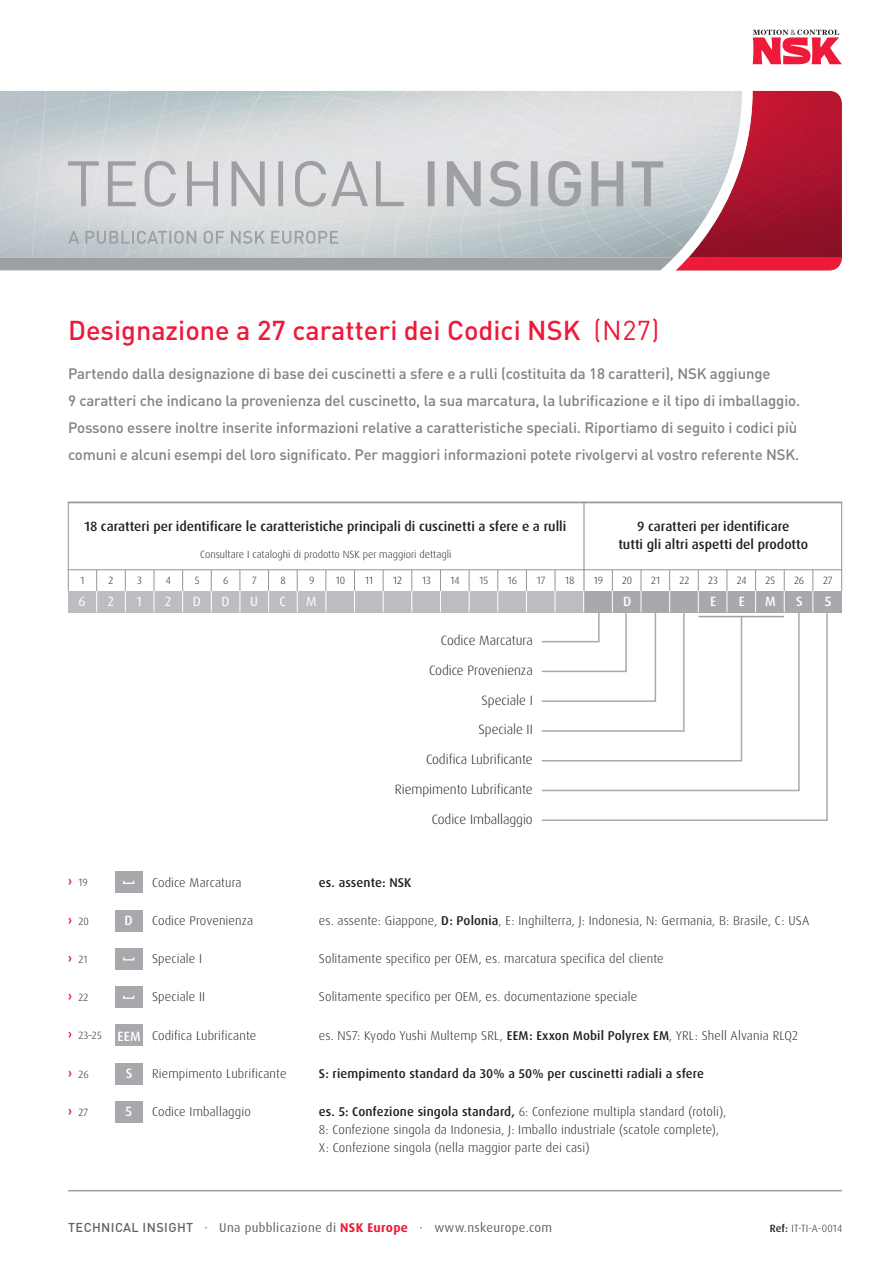
<style>
.page{position:relative;width:893px;height:1263px;background:#fff}
.page>*{position:absolute;margin:0;border:0;box-sizing:border-box;transform-origin:0 0}
.t1{font:500 27px "DIN Pro";color:#ed1a3a}
.t2{font:500 15px/27px "DIN Pro";letter-spacing:-.01em;color:#808285}
.t3{font:500 13.5px "Dax Pro";color:#231f20}
.t4{font:300 13.5px "Dax Pro";letter-spacing:-.005em;color:#231f20}
.t5{font:500 13.5px "Dax Pro";color:#fff}
.t6{font:13.5px "Dax Pro";color:#fff}
.t7{font:300 12.75px "Dax Pro";letter-spacing:.01em;color:#231f20}
.t8{font:500 12.75px "Dax Pro";letter-spacing:.01em;color:#231f20}
.t9{font:12.75px "Dax Pro";letter-spacing:.025em;color:#636366}
.t10{font:300 10.5px "Dax Pro";color:#231f20}
.s1{font-weight:400}
.s2{font-weight:700;font-size:12.75px;color:#ed1a3a}
.s3{font-weight:500}
.s4{font-family:"DIN Pro";font-weight:500}
.s5{font-weight:700;color:#ed1a3a}
</style>
<div class="page">
<svg style="left:753px;top:30px;width:89px;height:34px"></svg>
<hr style="left:68px;top:1190px;width:774px;height:1px;background:#9d9fa2">
<div style="left:115px;top:872px;width:28px;height:21px;background:#a8a9ad"></div>
<div style="left:123px;top:880px;width:11px;height:4px;border:1px solid #fff"></div>
<div style="left:115px;top:910px;width:28px;height:21px;background:#a8a9ad"></div>
<div style="left:115px;top:948px;width:28px;height:21px;background:#a8a9ad"></div>
<svg style="left:123px;top:957px;width:11px;height:3px"></svg>
<div style="left:115px;top:986px;width:28px;height:22px;background:#a8a9ad"></div>
<div style="left:123px;top:995px;width:11px;height:4px;border:1px solid #fff"></div>
<div style="left:115px;top:1025px;width:28px;height:21px;background:#a8a9ad"></div>
<div style="left:115px;top:1063px;width:28px;height:21px;background:#a8a9ad"></div>
<div style="left:115px;top:1101px;width:28px;height:22px;background:#a8a9ad"></div>
<div style="left:68px;top:502px;width:774px;height:68px;border:1px solid #939598"></div>
<svg style="left:541px;top:612px;width:287px;height:209px"></svg>
<div style="left:68px;top:591px;width:516px;height:21px;background:#bcbdc0"></div>
<div style="left:585px;top:591px;width:257px;height:21px;background:#a8a9ad"></div>
<svg style="left:67px;top:570px;width:2px;height:21px"></svg>
<svg style="left:96px;top:570px;width:1px;height:42px"></svg>
<svg style="left:125px;top:570px;width:1px;height:42px"></svg>
<svg style="left:154px;top:570px;width:1px;height:42px"></svg>
<svg style="left:182px;top:570px;width:1px;height:42px"></svg>
<svg style="left:211px;top:570px;width:1px;height:42px"></svg>
<svg style="left:240px;top:570px;width:1px;height:42px"></svg>
<svg style="left:268px;top:570px;width:1px;height:42px"></svg>
<svg style="left:297px;top:570px;width:1px;height:42px"></svg>
<svg style="left:326px;top:570px;width:1px;height:42px"></svg>
<svg style="left:354px;top:570px;width:1px;height:42px"></svg>
<svg style="left:383px;top:570px;width:1px;height:42px"></svg>
<svg style="left:412px;top:570px;width:1px;height:42px"></svg>
<svg style="left:440px;top:570px;width:1px;height:42px"></svg>
<svg style="left:469px;top:570px;width:1px;height:42px"></svg>
<svg style="left:497px;top:570px;width:1px;height:42px"></svg>
<svg style="left:526px;top:570px;width:1px;height:42px"></svg>
<hr style="left:583px;top:502px;width:2px;height:89px;background:#939598">
<svg style="left:540px;top:570px;width:203px;height:192px"></svg>
<svg style="left:755px;top:570px;width:1px;height:42px"></svg>
<svg style="left:784px;top:570px;width:1px;height:42px"></svg>
<svg style="left:813px;top:570px;width:1px;height:42px"></svg>
<hr style="left:68px;top:502px;width:774px;height:1px;background:#939598">
<hr style="left:699px;top:616px;width:85px;height:1px;background:#9d9fa2">
<svg style="left:841px;top:570px;width:1px;height:21px"></svg>
<svg style="left:0;top:90px;width:842px;height:181px;background:#c7b7bc"></svg>
<p class="t1" style="left:68px;top:312px;width:593px">Designazione a 27 caratteri dei Codici NSK <span class="s1">(N27)</span></p>
<p class="t2" style="left:68px;top:360px;width:734px">Partendo dalla designazione di base dei cuscinetti a sfere e a rulli (costituita da 18 caratteri), NSK aggiunge<br>9 caratteri che indicano la provenienza del cuscinetto, la sua marcatura, la lubrificazione e il tipo di imballaggio.<br>Possono essere inoltre inserite informazioni relative a caratteristiche speciali. Riportiamo di seguito i codici più comuni e alcuni esempi del loro significato. Per maggiori informazioni potete rivolgervi al vostro referente NSK.</p>
<p class="t3" style="left:84px;top:517px;width:483px">18 caratteri per identificare le caratteristiche principali di cuscinetti a sfere e a rulli</p>
<p class="t3" style="left:637px;top:517px;width:154px">9 caratteri per identificare</p>
<p class="t3" style="left:618px;top:535px;width:191px">tutti gli altri aspetti del prodotto</p>
<p class="t10" style="left:200px;top:548px;width:253px">Consultare I cataloghi di prodotto NSK per maggiori dettagli</p>
<p class="t10" style="left:80px;top:574px;width:6px">1</p>
<p class="t10" style="left:109px;top:574px;width:6px">2</p>
<p class="t10" style="left:137px;top:574px;width:6px">3</p>
<p class="t10" style="left:166px;top:574px;width:7px">4</p>
<p class="t10" style="left:195px;top:574px;width:6px">5</p>
<p class="t10" style="left:223px;top:574px;width:7px">6</p>
<p class="t10" style="left:252px;top:574px;width:6px">7</p>
<p class="t10" style="left:280px;top:574px;width:7px">8</p>
<p class="t10" style="left:309px;top:574px;width:7px">9</p>
<p class="t10" style="left:336px;top:574px;width:11px">10</p>
<p class="t10" style="left:365px;top:574px;width:10px">11</p>
<p class="t10" style="left:393px;top:574px;width:10px">12</p>
<p class="t10" style="left:422px;top:574px;width:10px">13</p>
<p class="t10" style="left:451px;top:574px;width:11px">14</p>
<p class="t10" style="left:479px;top:574px;width:10px">15</p>
<p class="t10" style="left:508px;top:574px;width:11px">16</p>
<p class="t10" style="left:537px;top:574px;width:10px">17</p>
<p class="t10" style="left:565px;top:574px;width:11px">18</p>
<p class="t10" style="left:594px;top:574px;width:11px">19</p>
<p class="t10" style="left:622px;top:574px;width:12px">20</p>
<p class="t10" style="left:651px;top:574px;width:11px">21</p>
<p class="t10" style="left:679px;top:574px;width:11px">22</p>
<p class="t10" style="left:708px;top:574px;width:11px">23</p>
<p class="t10" style="left:737px;top:574px;width:11px">24</p>
<p class="t10" style="left:766px;top:574px;width:11px">25</p>
<p class="t10" style="left:794px;top:574px;width:12px">26</p>
<p class="t10" style="left:823px;top:574px;width:11px">27</p>
<p class="t6" style="left:78px;top:593px;width:9px">6</p>
<p class="t6" style="left:107px;top:593px;width:8px">2</p>
<p class="t6" style="left:137px;top:593px;width:7px">1</p>
<p class="t6" style="left:165px;top:593px;width:8px">2</p>
<p class="t6" style="left:193px;top:593px;width:10px">D</p>
<p class="t6" style="left:221px;top:593px;width:10px">D</p>
<p class="t6" style="left:250px;top:593px;width:9px">U</p>
<p class="t6" style="left:280px;top:593px;width:8px">C</p>
<p class="t6" style="left:306px;top:593px;width:12px">M</p>
<p class="t5" style="left:623px;top:593px;width:10px">D</p>
<p class="t5" style="left:710px;top:593px;width:8px">E</p>
<p class="t5" style="left:739px;top:593px;width:8px">E</p>
<p class="t5" style="left:765px;top:593px;width:12px">M</p>
<p class="t5" style="left:796px;top:593px;width:8px">S</p>
<p class="t5" style="left:825px;top:593px;width:8px">5</p>
<p class="t4" style="left:441px;top:631px;width:93px">Codice Marcatura</p>
<p class="t4" style="left:429px;top:661px;width:105px">Codice Provenienza</p>
<p class="t4" style="left:482px;top:691px;width:53px">Speciale I</p>
<p class="t4" style="left:479px;top:721px;width:56px">Speciale II</p>
<p class="t4" style="left:426px;top:751px;width:108px">Codifica Lubrificante</p>
<p class="t4" style="left:395px;top:780px;width:139px">Riempimento Lubrificante</p>
<p class="t4" style="left:432px;top:810px;width:103px">Codice Imballaggio</p>
<p class="t7" style="left:152px;top:874px;width:91px">Codice Marcatura</p>
<p class="t7" style="left:152px;top:912px;width:103px">Codice Provenienza</p>
<p class="t7" style="left:152px;top:950px;width:52px">Speciale I</p>
<p class="t7" style="left:152px;top:989px;width:55px">Speciale II</p>
<p class="t7" style="left:152px;top:1027px;width:106px">Codifica Lubrificante</p>
<p class="t7" style="left:152px;top:1065px;width:136px">Riempimento Lubrificante</p>
<p class="t7" style="left:152px;top:1103px;width:100px">Codice Imballaggio</p>
<p class="t10" style="left:68px;top:876px;width:21px"><span class="s2">›</span> 19</p>
<p class="t8" style="left:319px;top:874px;width:94px">es. assente: NSK</p>
<p class="t10" style="left:68px;top:914px;width:22px"><span class="s2">›</span> 20</p>
<p class="t7" style="left:319px;top:912px;width:492px">es. assente: Giappone, <span class="s3">D: Polonia</span>, E: Inghilterra, J: Indonesia, N: Germania, B: Brasile, C: USA</p>
<p class="t10" style="left:68px;top:952px;width:21px"><span class="s2">›</span> 21</p>
<p class="t7" style="left:319px;top:950px;width:346px">Solitamente specifico per OEM, es. marcatura specifica del cliente</p>
<p class="t10" style="left:68px;top:991px;width:22px"><span class="s2">›</span> 22</p>
<p class="t7" style="left:319px;top:989px;width:320px">Solitamente specifico per OEM, es. documentazione speciale</p>
<p class="t10" style="left:68px;top:1029px;width:35px"><span class="s2">›</span> 23–25</p>
<p class="t7" style="left:319px;top:1027px;width:481px">es. NS7: Kyodo Yushi Multemp SRL, <span class="s3">EEM: Exxon Mobil Polyrex EM</span>, YRL: Shell Alvania RLQ2</p>
<p class="t10" style="left:68px;top:1067px;width:22px"><span class="s2">›</span> 26</p>
<p class="t8" style="left:319px;top:1065px;width:387px">S: riempimento standard da 30% a 50% per cuscinetti radiali a sfere</p>
<p class="t10" style="left:68px;top:1105px;width:22px"><span class="s2">›</span> 27</p>
<p class="t7" style="left:319px;top:1103px;width:409px"><span class="s3">es. 5: Confezione singola standard,</span> 6: Confezione multipla standard (rotoli),</p>
<p class="t7" style="left:319px;top:1121px;width:402px">8: Confezione singola da Indonesia, J: Imballo industriale (scatole complete),</p>
<p class="t7" style="left:319px;top:1139px;width:272px">X: Confezione singola (nella maggior parte dei casi)</p>
<p class="t5" style="left:125px;top:912px;width:10px">D</p>
<p class="t5" style="left:118px;top:1027px;width:25px">EEM</p>
<p class="t5" style="left:126px;top:1065px;width:8px">S</p>
<p class="t5" style="left:125px;top:1103px;width:8px">5</p>
<p class="t9" style="left:68px;top:1219px;width:486px"><span class="s4">TECHNICAL INSIGHT</span> · Una pubblicazione di <span class="s5">NSK Europe</span> · www.nskeurope.com</p>
<p class="t10" style="left:770px;top:1221px;width:74px"><span class="s3">Ref:</span> IT-TI-A-0014</p>
</div>
